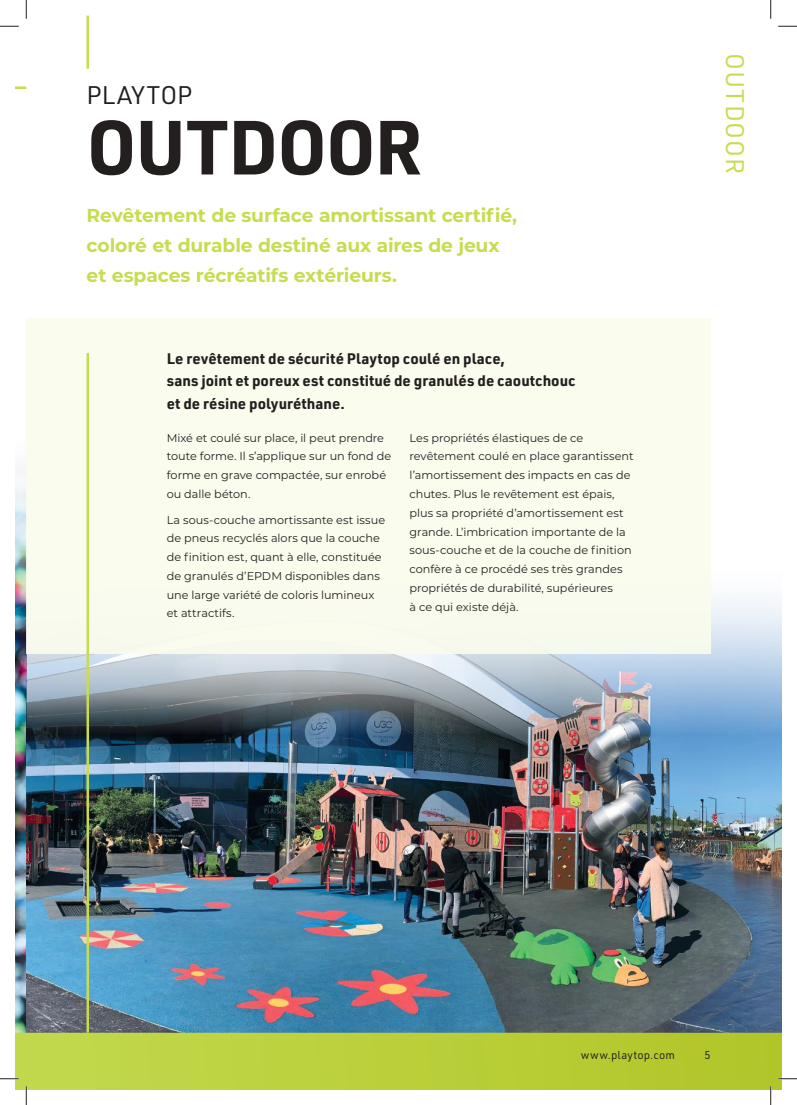
<style>
.page{position:relative;width:797px;height:1105px;background:#fff}
.page>*{position:absolute;margin:0;border:0;box-sizing:border-box;transform-origin:0 0}
.t1{font:700 75px "URWDIN";letter-spacing:-.02em;color:#241f1f}
.t2{font:25px "URWDIN";letter-spacing:.005em;color:#241f1f}
.t3{font:25px "URWDIN";letter-spacing:.035em;color:#c7dc50}
.t4{font:700 18.75px/30px "Montserrat";letter-spacing:-.005em;color:#c7dc50}
.t5{font:700 15px/22.5px "URWDIN";letter-spacing:.005em;color:#241f1f}
.t6{font:11.25px/18.8px "Montserrat";color:#241f1f}
.t7{font:11.25px "URWDIN";letter-spacing:.02em;color:#241f1f}
</style>
<div class="page">
<div style="left:16px;top:1033px;width:10px;height:56px;background:#c2d84c"></div>
<div style="left:26px;top:1033px;width:755px;height:56px;background:linear-gradient(to right,#c2d94d,#b1c528)"></div>
<img style="left:16px;top:469px;width:10px;height:564px">
<img style="left:26px;top:558px;width:755px;height:475px">
<div style="left:26px;top:318px;width:684px;height:335px;background:#fafced"></div>
<hr style="left:86px;top:16px;width:3px;height:53px;background:#c7dc50">
<hr style="left:86px;top:353px;width:3px;height:680px;background:#c7dc50">
<svg style="left:16px;top:86px;width:10px;height:3px"></svg>
<svg style="left:0;top:25px;width:19px;height:2px"></svg>
<svg style="left:778px;top:25px;width:19px;height:2px"></svg>
<svg style="left:0;top:1078px;width:19px;height:1px"></svg>
<svg style="left:778px;top:1078px;width:19px;height:1px"></svg>
<svg style="left:25px;top:0;width:2px;height:19px"></svg>
<svg style="left:25px;top:1086px;width:2px;height:19px"></svg>
<svg style="left:770px;top:0;width:1px;height:19px"></svg>
<svg style="left:770px;top:1086px;width:1px;height:19px"></svg>
<h2 class="t2" style="left:86px;top:79px;width:107px">PLAYTOP</h2>
<h1 class="t1" style="left:86px;top:96px;width:337px">OUTDOOR</h1>
<h3 class="t4" style="left:86px;top:200px;width:432px">Revêtement de surface amortissant certifié, coloré et durable destiné aux aires de jeux et espaces récréatifs extérieurs.</h3>
<h3 class="t5" style="left:167px;top:347px;width:410px">Le revêtement de sécurité Playtop coulé en place,<br>sans joint et poreux est constitué de granulés de caoutchouc et de résine polyuréthane.</h3>
<p class="t6" style="left:167px;top:428px;width:226px">Mixé et coulé sur place, il peut prendre toute forme. Il s’applique sur un fond de forme en grave compactée, sur enrobé ou dalle béton.</p>
<p class="t6" style="left:167px;top:510px;width:220px">La sous-couche amortissante est issue de pneus recyclés alors que la couche de finition est, quant à elle, constituée de granulés d’EPDM disponibles dans une large variété de coloris lumineux et attractifs.</p>
<p class="t6" style="left:409px;top:428px;width:226px">Les propriétés élastiques de ce revêtement coulé en place garantissent l’amortissement des impacts en cas de chutes. Plus le revêtement est épais, plus sa propriété d’amortissement est grande. L’imbrication importante de la sous-couche et de la couche de finition confère à ce procédé ses très grandes propriétés de durabilité, supérieures<br>à ce qui existe déjà.</p>
<h2 class="t3" style="left:751px;top:53px;width:123px;rotate:90deg">OUTDOOR</h2>
<p class="t7" style="left:581px;top:1048px;width:96px">www.playtop.com</p>
<p class="t7" style="left:704px;top:1048px;width:8px">5</p>
</div>
